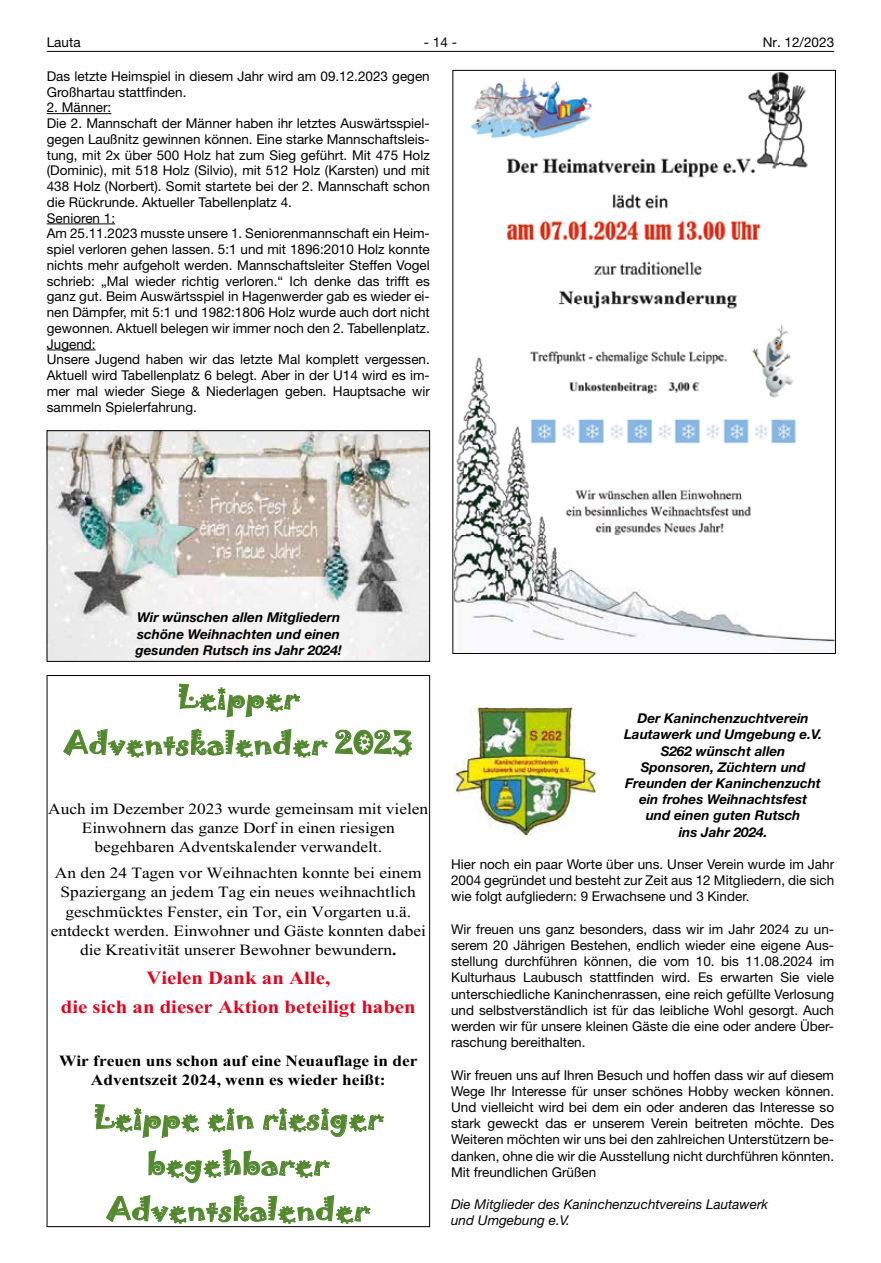
<style>
.page{position:relative;width:881px;height:1263px;background:#fff}
.page>*{position:absolute;margin:0;border:0;box-sizing:border-box;transform-origin:0 0}
.t1{font:28.05px/45.8px "Qydffp Jokerman";color:#51882e;text-align:center;scale:1.11 1}
.t2{font:700 18.75px/29.5px "Mrpjjn Times New Roman";color:#e3051e;text-align:center;scale:1.11 1}
.t3{font:15.6px/19.4px "Fcqbgd Times New Roman";color:#000;text-align:center;scale:1.11 1}
.t4{font:700 15.6px/19.4px "Mrpjjn Times New Roman";color:#000;text-align:center;scale:1.11 1}
.t5{font:13.5px/15.8px "Helvetica Neue LT";color:#000;text-align:justify}
.t6{font:italic 700 13.5px/16.2px "Helvetica Neue LT";color:#000;text-align:center}
.t7{font:italic 13.5px/16.2px "Helvetica Neue LT";color:#000}
.s1{font-family:"Mrpjjn Times New Roman";font-weight:700}
</style>
<div class="page">
<hr style="left:47px;top:51px;width:786px;height:1px;background:#000">
<img style="left:454px;top:72px;width:379px;height:570px">
<hr style="left:47px;top:113px;width:64px;height:1px;background:#000">
<hr style="left:47px;top:224px;width:68px;height:1px;background:#000">
<hr style="left:47px;top:350px;width:49px;height:1px;background:#000">
<img style="left:49px;top:432px;width:378px;height:228px">
<div style="left:47px;top:430px;width:382px;height:232px;border:1px solid #000"></div>
<img style="left:453px;top:707px;width:142px;height:127px">
<p class="t5" style="left:47px;top:34px;width:35px">Lauta</p>
<p class="t5" style="left:424px;top:34px;width:35px">- 14 -</p>
<p class="t5" style="left:762px;top:34px;width:73px">Nr. 12/2023</p>
<p class="t5" style="left:47px;top:68px;width:384px">Das letzte Heimspiel in diesem Jahr wird am 09.12.2023 gegen<br>Großhartau stattfinden.</p>
<p class="t5" style="left:47px;top:99px;width:384px;text-align:left">2. Männer:<br>Die 2. Mannschaft der Männer haben ihr letztes Auswärtsspiel&shy;gegen Laußnitz gewinnen können. Eine starke Mannschaftsleis&shy;tung, mit 2x über 500 Holz hat zum Sieg geführt. Mit 475 Holz (Dominic), mit 518 Holz (Silvio), mit 512 Holz (Karsten) und mit 438 Holz (Norbert). Somit startete bei der 2. Mannschaft schon die Rückrunde. Aktueller Tabellenplatz 4.<br>Senioren 1:<br>Am 25.11.2023 musste unsere 1. Seniorenmannschaft ein Heim&shy;spiel verloren gehen lassen. 5:1 und mit 1896:2010 Holz konnte nichts mehr aufgeholt werden. Mannschaftsleiter Steffen Vogel schrieb: „Mal wieder richtig verloren.“ Ich denke das trifft es ganz gut. Beim Auswärtsspiel in Hagenwerder gab es wieder ei&shy;nen Dämpfer, mit 5:1 und 1982:1806 Holz wurde auch dort nicht gewonnen. Aktuell belegen wir immer noch den 2. Tabellenplatz.<br>Jugend:<br>Unsere Jugend haben wir das letzte Mal komplett vergessen.<br>Aktuell wird Tabellenplatz 6 belegt. Aber in der U14 wird es im&shy;mer mal wieder Siege &amp; Niederlagen geben. Hauptsache wir sammeln Spielerfahrung.</p>
<p class="t6" style="left:136px;top:609px;width:208px;text-align:left">Wir wünschen allen Mitgliedern schöne Weihnachten und einen gesunden Rutsch ins Jahr 2024!</p>
<h1 class="t1" style="left:64px;top:674px;width:316px">Leipper<br>Adventskalender 2023</h1>
<p class="t3" style="left:48px;top:798px;width:344px">Auch im Dezember 2023 wurde gemeinsam mit vielen<br>Einwohnern das ganze Dorf in einen riesigen begehbaren Adventskalender verwandelt.</p>
<p class="t3" style="left:51px;top:862px;width:339px">An den 24 Tagen vor Weihnachten konnte bei einem Spaziergang an jedem Tag ein neues weihnachtlich geschmücktes Fenster, ein Tor, ein Vorgarten u.ä. entdeckt werden. Einwohner und Gäste konnten dabei die Kreativität unserer Bewohner bewundern<span class="s1">.</span></p>
<h2 class="t2" style="left:61px;top:962px;width:321px">Vielen Dank an Alle,<br>die sich an dieser Aktion beteiligt haben</h2>
<p class="t4" style="left:59px;top:1050px;width:324px">Wir freuen uns schon auf eine Neuauflage in der<br>Adventszeit 2024, wenn es wieder heißt:</p>
<h1 class="t1" style="left:93px;top:1095px;width:263px">Leippe ein riesiger begehbarer<br>Adventskalender</h1>
<p class="t6" style="left:624px;top:710px;width:199px">Der Kaninchenzuchtverein<br>Lautawerk und Umgebung e.V.<br>S262 wünscht allen<br>Sponsoren, Züchtern und<br>Freunden der Kaninchenzucht ein frohes Weihnachtsfest<br>und einen guten Rutsch<br>ins Jahr 2024.</p>
<p class="t5" style="left:451px;top:856px;width:384px;line-height:16.2px">Hier noch ein paar Worte über uns. Unser Verein wurde im Jahr 2004 gegründet und besteht zur Zeit aus 12 Mitgliedern, die sich wie folgt aufgliedern: 9 Erwachsene und 3 Kinder.</p>
<p class="t5" style="left:451px;top:921px;width:384px;line-height:16.2px">Wir freuen uns ganz besonders, dass wir im Jahr 2024 zu un&shy;serem 20 Jährigen Bestehen, endlich wieder eine eigene Aus&shy;stellung durchführen können, die vom 10. bis 11.08.2024 im Kulturhaus Laubusch stattfinden wird. Es erwarten Sie viele unterschiedliche Kaninchenrassen, eine reich gefüllte Verlosung und selbstverständlich ist für das leibliche Wohl gesorgt. Auch werden wir für unsere kleinen Gäste die eine oder andere Über&shy;raschung bereithalten.</p>
<p class="t5" style="left:451px;top:1066px;width:384px;line-height:16.2px">Wir freuen uns auf Ihren Besuch und hoffen dass wir auf diesem Wege Ihr Interesse für unser schönes Hobby wecken können.<br>Und vielleicht wird bei dem ein oder anderen das Interesse so stark geweckt das er unserem Verein beitreten möchte. Des Weiteren möchten wir uns bei den zahlreichen Unterstützern be&shy;danken, ohne die wir die Ausstellung nicht durchführen könnten.<br>Mit freundlichen Grüßen</p>
<p class="t7" style="left:451px;top:1196px;width:318px">Die Mitglieder des Kaninchenzuchtvereins Lautawerk und Umgebung e.V.</p>
</div>
